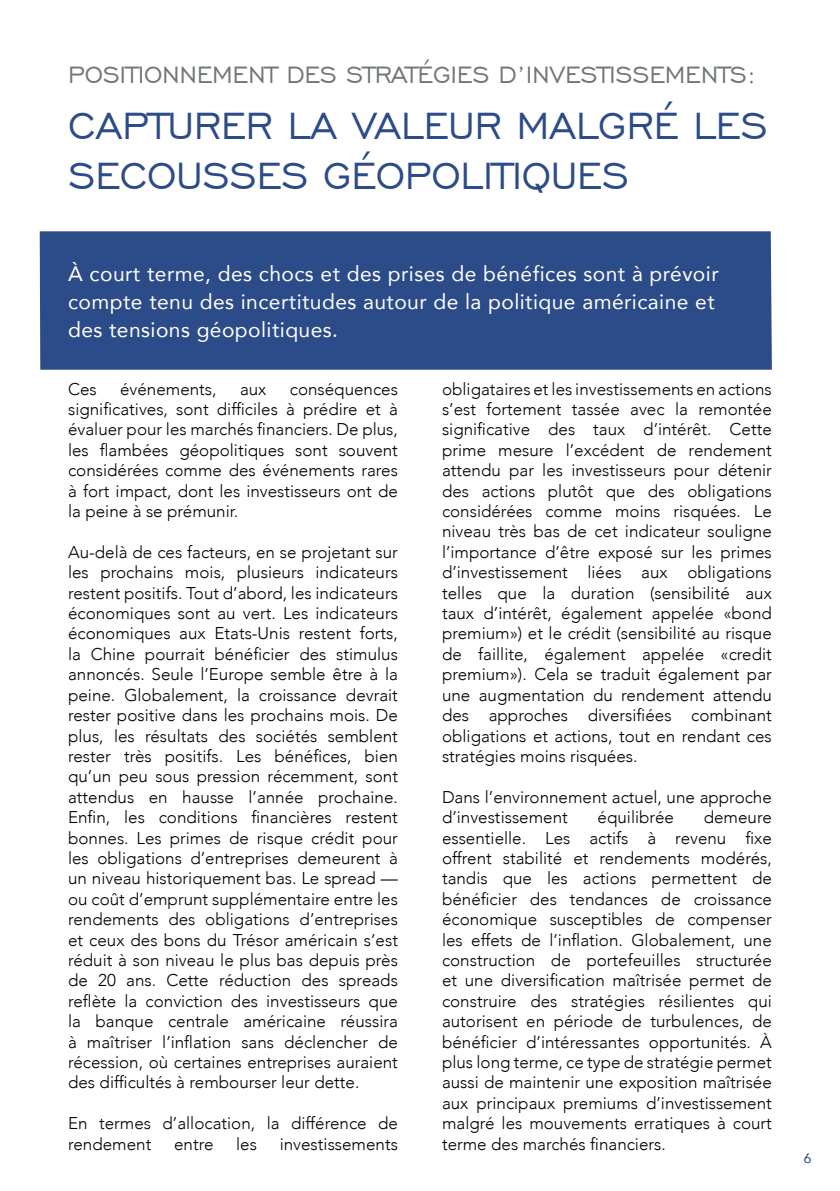
<style>
.page{position:relative;width:840px;height:1191px;background:#fff}
.page>*{position:absolute;margin:0;border:0;box-sizing:border-box;transform-origin:0 0}
.t1{font:48px/50px "Engravers Gothic BT";letter-spacing:-.01em;color:#2c4b89;scale:.96 1}
.t2{font:30px "Engravers Gothic BT";letter-spacing:-.01em;color:#707576;scale:.96 1}
.t3{font:21px/28px "Avenir";letter-spacing:.02em;color:#fff}
.t4{font:300 17px/20.4px "Avenir";color:#000;text-align:justify}
.t5{font:14px "Avenir";color:#2c4b89}
</style>
<div class="page">
<div style="left:40px;top:231px;width:731px;height:139px;background:#2c4b89"></div>
<h2 class="t2" style="left:68px;top:59px;width:718px">POSITIONNEMENT DES STRATÉGIES D’INVESTISSEMENTS:</h2>
<h1 class="t1" style="left:68px;top:100px;width:730px">CAPTURER LA VALEUR MALGRÉ LES<br>SECOUSSES GÉOPOLITIQUES</h1>
<p class="t3" style="left:68px;top:259px;width:651px">À court terme, des chocs et des prises de bénéfices sont à prévoir compte tenu des incertitudes autour de la politique américaine et des tensions géopolitiques.</p>
<p class="t4" style="left:68px;top:378px;width:30px">Ces</p>
<p class="t4" style="left:120px;top:378px;width:98px">événements,</p>
<p class="t4" style="left:240px;top:378px;width:28px">aux</p>
<p class="t4" style="left:68px;top:378px;width:331px;text-indent:221px">conséquences significatives, sont difficiles à prédire et à évaluer pour les marchés financiers. De plus, les flambées géopolitiques sont souvent considérées comme des événements rares à fort impact, dont les investisseurs ont de la peine à se prémunir.</p>
<p class="t4" style="left:68px;top:542px;width:331px">Au-delà de ces facteurs, en se projetant sur les prochains mois, plusieurs indicateurs restent positifs. Tout d’abord, les indicateurs économiques sont au vert. Les indicateurs économiques aux Etats-Unis restent forts, la Chine pourrait bénéficier des stimulus annoncés. Seule l’Europe semble être à la peine. Globalement, la croissance devrait rester positive dans les prochains mois. De plus, les résultats des sociétés semblent rester très positifs. Les bénéfices, bien qu’un peu sous pression récemment, sont attendus en hausse l’année prochaine.<br>Enfin, les conditions financières restent bonnes. Les primes de risque crédit pour les obligations d’entreprises demeurent à un niveau historiquement bas. Le spread — ou coût d’emprunt supplémentaire entre les rendements des obligations d’entreprises et ceux des bons du Trésor américain s’est réduit à son niveau le plus bas depuis près de 20 ans. Cette réduction des spreads reflète la conviction des investisseurs que la banque centrale américaine réussira à maîtriser l’inflation sans déclencher de récession, où certaines entreprises auraient des difficultés à rembourser leur dette.</p>
<p class="t4" style="left:68px;top:1113px;width:331px">En termes d’allocation, la différence de rendement</p>
<p class="t4" style="left:174px;top:1133px;width:41px">entre</p>
<p class="t4" style="left:236px;top:1133px;width:22px">les</p>
<p class="t4" style="left:279px;top:1133px;width:120px">investissements</p>
<p class="t4" style="left:442px;top:378px;width:331px">obligataires et les investissements en actions s’est fortement tassée avec la remontée significative des taux d’intérêt. Cette prime mesure l’excédent de rendement attendu par les investisseurs pour détenir des actions plutôt que des obligations considérées comme moins risquées. Le niveau très bas de cet indicateur souligne l’importance d’être exposé sur les primes d’investissement liées aux obligations telles que la duration (sensibilité aux taux d’intérêt, également appelée «bond premium») et le crédit (sensibilité au risque de faillite, également appelée «credit premium»). Cela se traduit également par une augmentation du rendement attendu des approches diversifiées combinant obligations et actions, tout en rendant ces stratégies moins risquées.</p>
<p class="t4" style="left:442px;top:786px;width:331px">Dans l’environnement actuel, une approche d’investissement</p>
<p class="t4" style="left:442px;top:807px;width:331px;text-indent:261px">demeure essentielle. Les actifs à revenu fixe offrent stabilité et rendements modérés, tandis que les actions permettent de bénéficier des tendances de croissance économique susceptibles de compenser les effets de l’inflation. Globalement, une construction de portefeuilles structurée et une diversification maîtrisée permet de construire des stratégies résilientes qui autorisent en période de turbulences, de bénéficier d’intéressantes opportunités. À plus long terme, ce type de stratégie permet aussi de maintenir une exposition maîtrisée aux principaux premiums d’investissement malgré les mouvements erratiques à court terme des marchés financiers.</p>
<p class="t4" style="left:597px;top:807px;width:78px">équilibrée</p>
<p class="t5" style="left:803px;top:1146px;width:9px">6</p>
</div>
